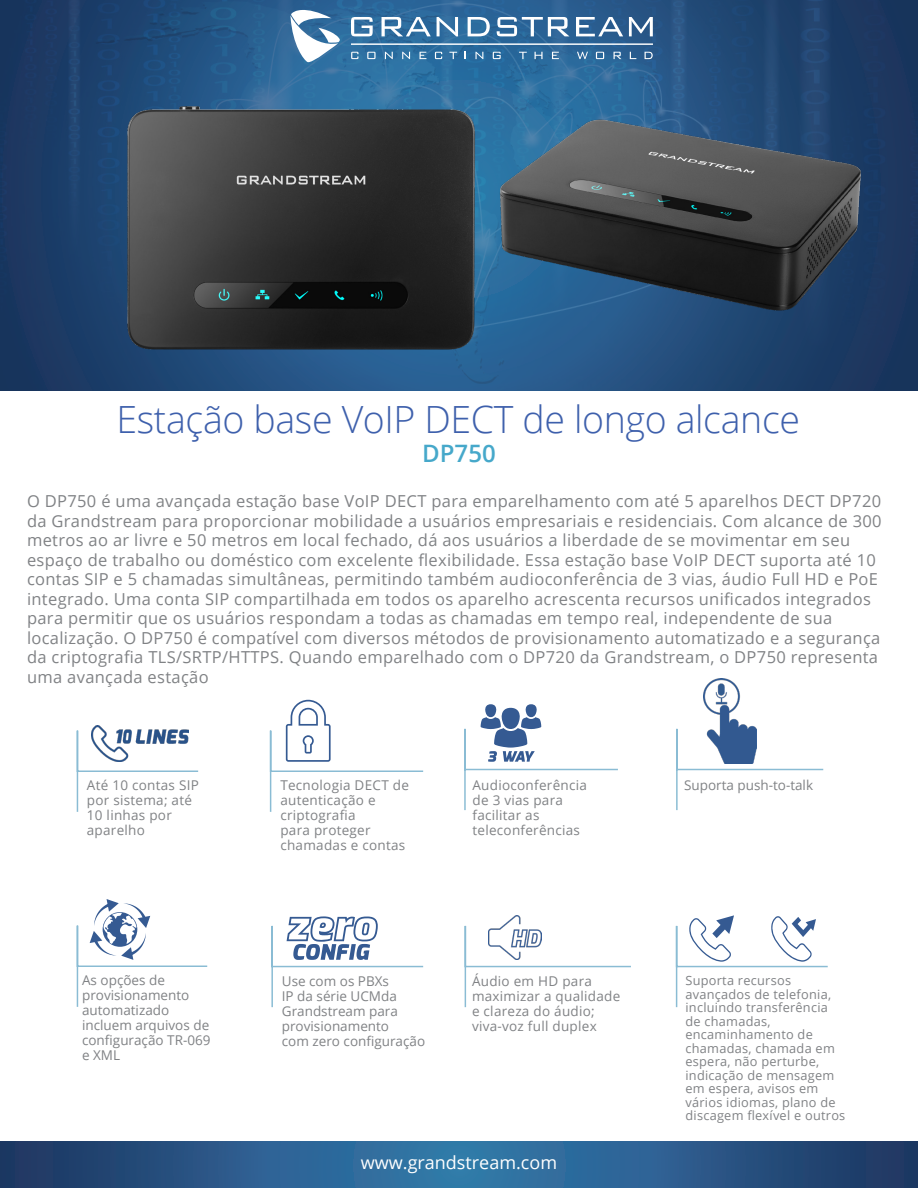
<style>
.page{position:relative;width:918px;height:1188px;background:#fff}
.page>*{position:absolute;margin:0;border:0;box-sizing:border-box;transform-origin:0 0}
.t1{font:300 37.5px "Open Sans";letter-spacing:-.01em;color:#3e60ac}
.t2{font:600 24px "Open Sans";color:#46a8ca}
.t3{font:18px "Open Sans";color:#fff}
.t4{font:16.5px/19.5px "Open Sans";letter-spacing:.02em;color:#808285}
.t5{font:13.5px/15px "Open Sans";letter-spacing:.02em;color:#808285}
.t6{font:13.5px/15px "Open Sans";color:#808285}
.t7{font:12.75px/13.5px "Open Sans";letter-spacing:.02em;color:#808285}
</style>
<div class="page">
<img style="left:0;top:0;width:918px;height:391px">
<svg style="left:291px;top:10px;width:49px;height:52px"></svg>
<svg style="left:351px;top:17px;width:22px;height:19px"></svg>
<svg style="left:382px;top:17px;width:49px;height:19px"></svg>
<svg style="left:437px;top:17px;width:21px;height:19px"></svg>
<svg style="left:468px;top:17px;width:22px;height:19px"></svg>
<svg style="left:497px;top:17px;width:72px;height:19px"></svg>
<svg style="left:576px;top:17px;width:47px;height:19px"></svg>
<svg style="left:629px;top:17px;width:24px;height:19px"></svg>
<svg style="left:351px;top:52px;width:7px;height:7px"></svg>
<svg style="left:367px;top:52px;width:9px;height:7px"></svg>
<svg style="left:385px;top:52px;width:8px;height:7px"></svg>
<svg style="left:402px;top:52px;width:8px;height:7px"></svg>
<svg style="left:420px;top:52px;width:6px;height:7px"></svg>
<svg style="left:435px;top:52px;width:7px;height:7px"></svg>
<svg style="left:449px;top:52px;width:8px;height:7px"></svg>
<svg style="left:476px;top:52px;width:7px;height:7px"></svg>
<svg style="left:493px;top:52px;width:8px;height:7px"></svg>
<svg style="left:519px;top:52px;width:8px;height:7px"></svg>
<svg style="left:535px;top:52px;width:8px;height:7px"></svg>
<svg style="left:552px;top:52px;width:7px;height:7px"></svg>
<svg style="left:645px;top:52px;width:8px;height:7px"></svg>
<svg style="left:596px;top:52px;width:8px;height:7px"></svg>
<svg style="left:614px;top:52px;width:7px;height:7px"></svg>
<svg style="left:630px;top:52px;width:6px;height:7px"></svg>
<svg style="left:577px;top:52px;width:11px;height:7px"></svg>
<hr style="left:351px;top:44px;width:302px;height:1px;background:#fff">
<svg style="left:0;top:1142px;width:918px;height:46px"></svg>
<svg style="left:76px;top:730px;width:123px;height:82px"></svg>
<svg style="left:676px;top:728px;width:148px;height:83px"></svg>
<svg style="left:464px;top:925px;width:167px;height:83px"></svg>
<img style="left:92px;top:725px;width:97px;height:37px">
<svg style="left:269px;top:700px;width:155px;height:112px"></svg>
<svg style="left:485px;top:704px;width:12px;height:13px"></svg>
<div style="left:525px;top:704px;width:12px;height:13px;background:#355a92;border-radius:50%"></div>
<svg style="left:464px;top:708px;width:154px;height:103px"></svg>
<img style="left:703px;top:679px;width:53px;height:84px">
<svg style="left:76px;top:899px;width:132px;height:108px"></svg>
<svg style="left:271px;top:916px;width:153px;height:92px"></svg>
<svg style="left:675px;top:915px;width:153px;height:93px"></svg>
<img style="left:488px;top:915px;width:54px;height:45px">
<img style="left:539px;top:107px;width:326px;height:217px">
<img style="left:94px;top:80px;width:445px;height:307px">
<p class="t1" style="left:117px;top:394px;width:685px">Estação base VoIP DECT de longo alcance</p>
<p class="t2" style="left:422px;top:437px;width:75px">DP750</p>
<p class="t4" style="left:27px;top:491px;width:856px">O DP750 é uma avançada estação base VoIP DECT para emparelhamento com até 5 aparelhos DECT DP720 da Grandstream para proporcionar mobilidade a usuários empresariais e residenciais. Com alcance de 300 metros ao ar livre e 50 metros em local fechado, dá aos usuários a liberdade de se movimentar em seu espaço de trabalho ou doméstico com excelente flexibilidade. Essa estação base VoIP DECT suporta até 10 contas SIP e 5 chamadas simultâneas, permitindo também audioconferência de 3 vias, áudio Full HD e PoE integrado. Uma conta SIP compartilhada em todos os aparelho acrescenta recursos unificados integrados para permitir que os usuários respondam a todas as chamadas em tempo real, independente de sua localização. O DP750 é compatível com diversos métodos de provisionamento automatizado e a segurança da criptografia TLS/SRTP/HTTPS. Quando emparelhado com o DP720 da Grandstream, o DP750 representa uma avançada estação</p>
<p class="t5" style="left:87px;top:777px;width:114px">Até 10 contas SIP</p>
<p class="t5" style="left:87px;top:792px;width:107px">por sistema; até<br>10 linhas por aparelho</p>
<p class="t6" style="left:82px;top:973px;width:84px">As opções de</p>
<p class="t6" style="left:82px;top:988px;width:109px">provisionamento automatizado</p>
<p class="t6" style="left:82px;top:1018px;width:129px">incluem arquivos de</p>
<p class="t6" style="left:82px;top:1033px;width:130px">configuração TR-069 e XML</p>
<p class="t5" style="left:280px;top:777px;width:130px">Tecnologia DECT de</p>
<p class="t5" style="left:280px;top:792px;width:97px">autenticação e criptografia</p>
<p class="t5" style="left:280px;top:822px;width:126px">para proteger chamadas e contas</p>
<p class="t5" style="left:472px;top:778px;width:116px">Audioconferência</p>
<p class="t5" style="left:472px;top:793px;width:92px">de 3 vias para</p>
<p class="t5" style="left:472px;top:808px;width:109px">facilitar as teleconferências</p>
<p class="t6" style="left:282px;top:973px;width:118px">Use com os PBXs<br>IP da série UCMda<br>Grandstream para provisionamento</p>
<p class="t6" style="left:282px;top:1033px;width:145px">com zero configuração</p>
<p class="t5" style="left:472px;top:973px;width:121px">Áudio em HD para</p>
<p class="t5" style="left:472px;top:988px;width:150px">maximizar a qualidade</p>
<p class="t5" style="left:472px;top:1003px;width:124px">e clareza do áudio;</p>
<p class="t5" style="left:472px;top:1018px;width:126px">viva-voz full duplex</p>
<p class="t3" style="left:361px;top:1151px;width:198px">www.grandstream.com</p>
<p class="t6" style="left:684px;top:777px;width:131px">Suporta push-to-talk</p>
<p class="t7" style="left:686px;top:973px;width:161px">Suporta recursos avançados de telefonia, incluindo transferência de chamadas, encaminhamento de chamadas, chamada em espera, não perturbe, indicação de mensagem em espera, avisos em vários idiomas, plano de discagem flexível e outros</p>
</div>
